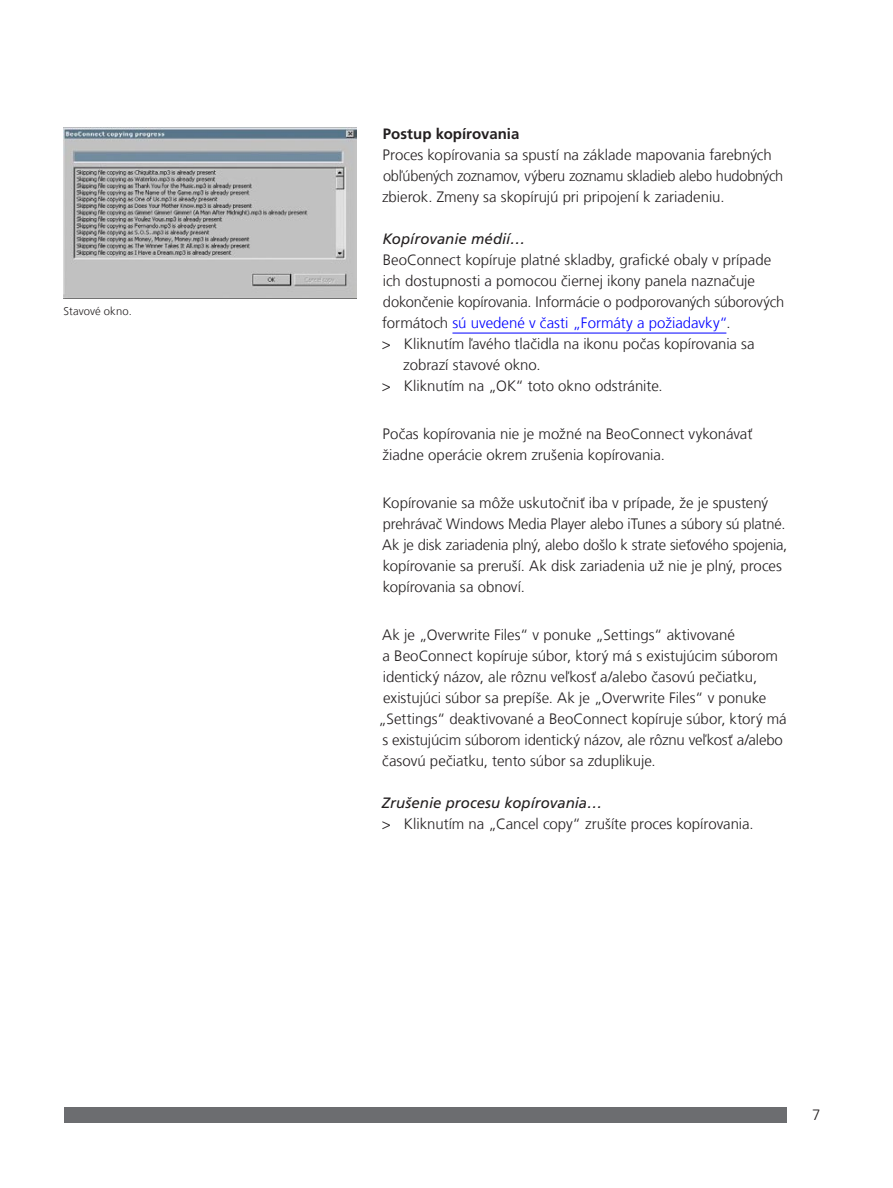
<style>
.page{position:relative;width:893px;height:1188px;background:#fff}
.page>*{position:absolute;margin:0;border:0;box-sizing:border-box;transform-origin:0 0}
.t1{font:300 15px/21px "Frutiger LT Com";letter-spacing:-.005em;color:#231f20}
.t2{font:300 15px "Frutiger LT Com";color:#00f}
.t3{font:italic 15px "Frutiger LT Com";color:#231f20}
.t4{font:700 15px "Frutiger LT Com";color:#231f20}
.t5{font:300 15px "Frutiger";color:#231f20}
.t6{font:300 11.25px "Frutiger LT Com";letter-spacing:.005em;color:#231f20}
.s1{color:#231f20}
</style>
<div class="page">
<div style="left:64px;top:1107px;width:723px;height:15px;background:#6c6d70"></div>
<hr style="left:452px;top:333px;width:274px;height:1px;background:#00f">
<img style="left:64px;top:128px;width:292px;height:171px">
<p class="t6" style="left:64px;top:305px;width:70px">Stavové okno.</p>
<p class="t4" style="left:383px;top:125px;width:138px">Postup kopírovania</p>
<p class="t1" style="left:382px;top:144px;width:403px">Proces kopírovania sa spustí na základe mapovania farebných obľúbených zoznamov, výberu zoznamu skladieb alebo hudobných zbierok. Zmeny sa skopírujú pri pripojení k zariadeniu.</p>
<p class="t3" style="left:382px;top:230px;width:144px">Kopírovanie médií…</p>
<p class="t1" style="left:383px;top:249px;width:390px">BeoConnect kopíruje platné skladby, grafické obaly v prípade</p>
<p class="t1" style="left:383px;top:270px;width:374px">ich dostupnosti a pomocou čiernej ikony panela naznačuje</p>
<p class="t1" style="left:383px;top:291px;width:403px">dokončenie kopírovania. Informácie o podporovaných súborových</p>
<p class="t2" style="left:382px;top:314px;width:350px"><span class="s1">formátoch</span> sú uvedené v časti „Formáty a požiadavky“<span class="s1">.</span></p>
<p class="t1" style="left:382px;top:333px;width:374px">&gt; Kliknutím ľavého tlačidla na ikonu počas kopírovania sa</p>
<p class="t1" style="left:403px;top:354px;width:139px">zobrazí stavové okno.</p>
<p class="t1" style="left:382px;top:375px;width:282px">&gt; Kliknutím na „OK“ toto okno odstránite.</p>
<p class="t1" style="left:382px;top:423px;width:372px">Počas kopírovania nie je možné na BeoConnect vykonávať žiadne operácie okrem zrušenia kopírovania.</p>
<p class="t1" style="left:382px;top:492px;width:407px">Kopírovanie sa môže uskutočniť iba v prípade, že je spustený prehrávač Windows Media Player alebo iTunes a súbory sú platné.<br>Ak je disk zariadenia plný, alebo došlo k strate sieťového spojenia, kopírovanie sa preruší. Ak disk zariadenia už nie je plný, proces kopírovania sa obnoví.</p>
<p class="t1" style="left:382px;top:624px;width:354px">Ak je „Overwrite Files“ v ponuke „Settings“ aktivované</p>
<p class="t1" style="left:383px;top:645px;width:397px">a BeoConnect kopíruje súbor, ktorý má s existujúcim súborom</p>
<p class="t1" style="left:383px;top:666px;width:376px">identický názov, ale rôznu veľkosť a/alebo časovú pečiatku,</p>
<p class="t1" style="left:383px;top:687px;width:385px">existujúci súbor sa prepíše. Ak je „Overwrite Files“ v ponuke</p>
<p class="t1" style="left:378px;top:708px;width:410px">„Settings“ deaktivované a BeoConnect kopíruje súbor, ktorý má</p>
<p class="t1" style="left:382px;top:729px;width:402px">s existujúcim súborom identický názov, ale rôznu veľkosť a/alebo</p>
<p class="t1" style="left:382px;top:750px;width:275px">časovú pečiatku, tento súbor sa zduplikuje.</p>
<p class="t3" style="left:382px;top:794px;width:222px">Zrušenie procesu kopírovania…</p>
<p class="t1" style="left:382px;top:813px;width:373px">&gt; Kliknutím na „Cancel copy“ zrušíte proces kopírovania.</p>
<p class="t5" style="left:812px;top:1107px;width:10px">7</p>
</div>
